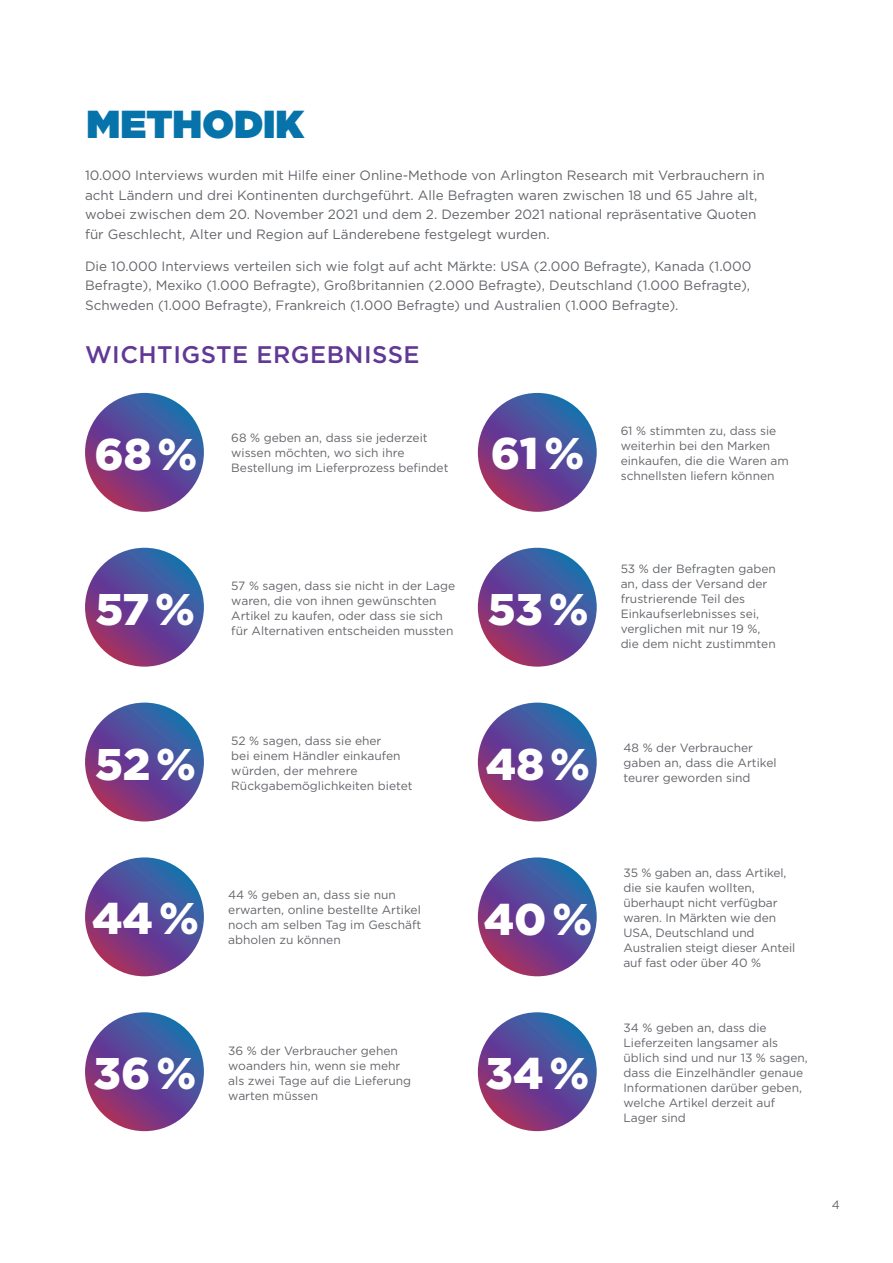
<style>
.page{position:relative;width:893px;height:1263px;background:#fff}
.page>*{position:absolute;margin:0;border:0;box-sizing:border-box;transform-origin:0 0}
.t1{font:900 44.25px "Gotham";color:#fff}
.t2{font:900 39px "Gotham";color:#0674ab}
.Bullets_2_-smaller_t{font:500 24px "Gotham";letter-spacing:.02em;color:#613896}
.t3{font:13.5px/19.5px "Gotham";color:#63666b}
.t4{font:12px/15px "Gotham";color:#63666b}
</style>
<div class="page">
<svg style="left:478px;top:548px;width:119px;height:119px;background:#5f4893"></svg>
<svg style="left:85px;top:548px;width:119px;height:119px;background:#5f4893"></svg>
<svg style="left:478px;top:393px;width:119px;height:119px;background:#5f4893"></svg>
<svg style="left:85px;top:393px;width:119px;height:119px;background:#5f4893"></svg>
<svg style="left:478px;top:1012px;width:119px;height:119px;background:#5f4893"></svg>
<svg style="left:85px;top:1012px;width:119px;height:119px;background:#5f4893"></svg>
<svg style="left:478px;top:703px;width:119px;height:118px;background:#5e4893"></svg>
<svg style="left:85px;top:703px;width:119px;height:118px;background:#5e4792"></svg>
<svg style="left:478px;top:857px;width:119px;height:119px;background:#5f4893"></svg>
<svg style="left:85px;top:857px;width:119px;height:119px;background:#5f4893"></svg>
<p class="t2" style="left:87px;top:96px;width:219px">METHODIK</p>
<p class="t3" style="left:85px;top:165px;width:681px">10.000 Interviews wurden mit Hilfe einer Online-Methode von Arlington Research mit Verbrauchern in acht Ländern und drei Kontinenten durchgeführt. Alle Befragten waren zwischen 18 und 65 Jahre alt, wobei zwischen dem 20. November 2021 und dem 2. Dezember 2021 national repräsentative Quoten für Geschlecht, Alter und Region auf Länderebene festgelegt wurden.</p>
<p class="t3" style="left:85px;top:256px;width:668px;text-align:justify">Die 10.000 Interviews verteilen sich wie folgt auf acht Märkte: USA (2.000 Befragte), Kanada (1.000<br>Befragte), Mexiko (1.000 Befragte), Großbritannien (2.000 Befragte), Deutschland (1.000 Befragte), Schweden (1.000 Befragte), Frankreich (1.000 Befragte) und Australien (1.000 Befragte).</p>
<p class="Bullets_2_-smaller_t" style="left:85px;top:339px;width:336px">WICHTIGSTE ERGEBNISSE</p>
<p class="t4" style="left:231px;top:430px;width:219px">68 % geben an, dass sie jederzeit wissen möchten, wo sich ihre<br>Bestellung im Lieferprozess befindet</p>
<p class="t4" style="left:621px;top:423px;width:170px">61 % stimmten zu, dass sie weiterhin bei den Marken einkaufen, die die Waren am</p>
<p class="t1" style="left:94px;top:424px;width:104px">68 %</p>
<p class="t1" style="left:491px;top:423px;width:95px">61 %</p>
<p class="t4" style="left:621px;top:468px;width:155px">schnellsten liefern können</p>
<p class="t1" style="left:96px;top:579px;width:101px">57 %</p>
<p class="t4" style="left:231px;top:577px;width:225px">57 % sagen, dass sie nicht in der Lage waren, die von ihnen gewünschten<br>Artikel zu kaufen, oder dass sie sich</p>
<p class="t4" style="left:231px;top:622px;width:224px">für Alternativen entscheiden mussten</p>
<p class="t1" style="left:488px;top:579px;width:102px">53 %</p>
<p class="t4" style="left:621px;top:561px;width:157px">53 % der Befragten gaben an, dass der Versand der frustrierende Teil des<br>Einkaufserlebnisses sei, verglichen mit nur 19 %, die dem nicht zustimmten</p>
<p class="t1" style="left:95px;top:734px;width:102px">52 %</p>
<p class="t4" style="left:231px;top:733px;width:171px">52 % sagen, dass sie eher bei einem Händler einkaufen würden, der mehrere</p>
<p class="t4" style="left:231px;top:778px;width:183px">Rückgabemöglichkeiten bietet</p>
<p class="t1" style="left:486px;top:734px;width:106px">48 %</p>
<p class="t4" style="left:623px;top:740px;width:155px">48 % der Verbraucher gaben an, dass die Artikel</p>
<p class="t4" style="left:623px;top:770px;width:129px">teurer geworden sind</p>
<p class="t1" style="left:92px;top:887px;width:108px">44 %</p>
<p class="t4" style="left:228px;top:887px;width:195px">44 % geben an, dass sie nun erwarten, online bestellte Artikel noch am selben Tag im Geschäft</p>
<p class="t4" style="left:228px;top:932px;width:114px">abholen zu können</p>
<p class="t1" style="left:484px;top:888px;width:110px">40 %</p>
<p class="t4" style="left:623px;top:865px;width:173px">35 % gaben an, dass Artikel, die sie kaufen wollten, überhaupt nicht verfügbar waren. In Märkten wie den<br>USA, Deutschland und<br>Australien steigt dieser Anteil auf fast oder über 40 %</p>
<p class="t1" style="left:94px;top:1043px;width:104px">36 %</p>
<p class="t4" style="left:228px;top:1043px;width:184px">36 % der Verbraucher gehen woanders hin, wenn sie mehr als zwei Tage auf die Lieferung</p>
<p class="t4" style="left:228px;top:1088px;width:91px">warten müssen</p>
<p class="t1" style="left:485px;top:1043px;width:105px">34 %</p>
<p class="t4" style="left:623px;top:1020px;width:186px">34 % geben an, dass die<br>Lieferzeiten langsamer als üblich sind und nur 13 % sagen, dass die Einzelhändler genaue<br>Informationen darüber geben, welche Artikel derzeit auf<br>Lager sind</p>
<p class="t4" style="left:832px;top:1197px;width:10px">4</p>
</div>
